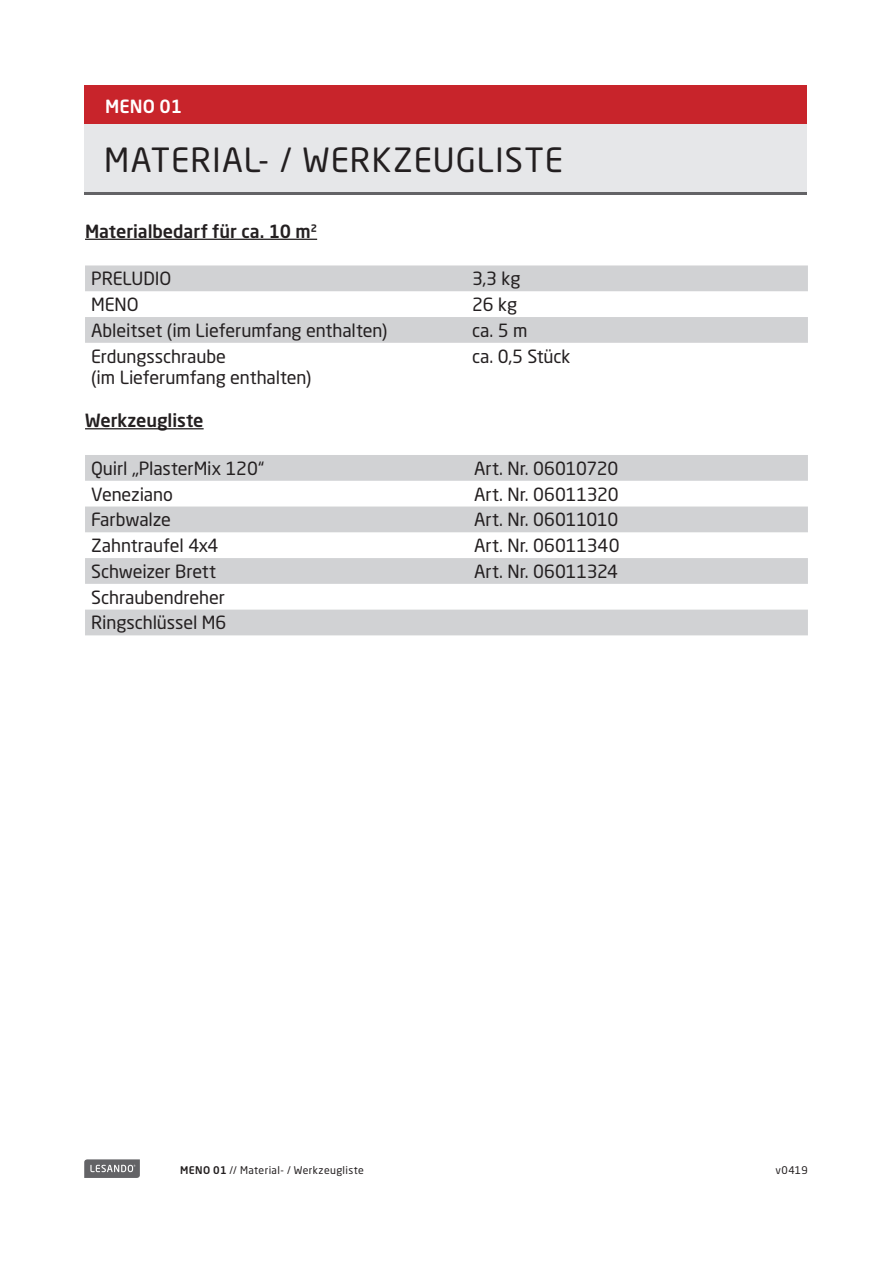
<style>
.page{position:relative;width:893px;height:1263px;background:#fff}
.page>*{position:absolute;margin:0;border:0;box-sizing:border-box;transform-origin:0 0}
.t1{font:33px "Neo Sans Pro";letter-spacing:.03em;color:#231f20}
.t2{font:18px/21.6px "Neo Sans Pro";letter-spacing:-.005em;color:#231f20}
.t3{font:500 18px "Neo Sans Pro";letter-spacing:-.005em;color:#231f20}
.t4{font:500 18px "Neo Sans Pro";color:#fff}
.t5{font:10.5px "Neo Sans Pro";letter-spacing:.035em;color:#231f20}
.s1{font-weight:500}
</style>
<div class="page">
<svg style="left:84px;top:1159px;width:56px;height:19px"></svg>
<div style="left:84px;top:85px;width:723px;height:109px;background:#e6e7e9"></div>
<div style="left:84px;top:85px;width:723px;height:39px;background:#c8242b"></div>
<hr style="left:84px;top:192px;width:723px;height:2px;background:#636366">
<hr style="left:85px;top:239px;width:232px;height:1px;background:#231f20">
<hr style="left:85px;top:428px;width:119px;height:1px;background:#231f20">
<svg style="left:85px;top:265px;width:723px;height:78px;fill:#d1d2d4"></svg>
<svg style="left:85px;top:455px;width:723px;height:180px;fill:#d1d2d4"></svg>
<p class="t4" style="left:105px;top:95px;width:78px">MENO 01</p>
<h1 class="t1" style="left:104px;top:140px;width:460px">MATERIAL- / WERKZEUGLISTE</h1>
<p class="t3" style="left:85px;top:220px;width:234px">Materialbedarf für ca. 10 m²</p>
<p class="t2" style="left:91px;top:268px;width:82px">PRELUDIO</p>
<p class="t2" style="left:472px;top:268px;width:50px">3,3 kg</p>
<p class="t2" style="left:91px;top:293px;width:49px">MENO</p>
<p class="t2" style="left:472px;top:293px;width:47px">26 kg</p>
<p class="t2" style="left:91px;top:319px;width:298px">Ableitset (im Lieferumfang enthalten)</p>
<p class="t2" style="left:472px;top:319px;width:57px">ca. 5 m</p>
<p class="t2" style="left:91px;top:345px;width:222px">Erdungsschraube<br>(im Lieferumfang enthalten)</p>
<p class="t2" style="left:472px;top:345px;width:100px">ca. 0,5 Stück</p>
<p class="t3" style="left:85px;top:409px;width:120px">Werkzeugliste</p>
<p class="t2" style="left:91px;top:457px;width:175px">Quirl „PlasterMix 120“</p>
<p class="t2" style="left:474px;top:457px;width:146px">Art. Nr. 06010720</p>
<p class="t2" style="left:91px;top:483px;width:83px">Veneziano</p>
<p class="t2" style="left:474px;top:483px;width:146px">Art. Nr. 06011320</p>
<p class="t2" style="left:91px;top:509px;width:81px">Farbwalze</p>
<p class="t2" style="left:474px;top:509px;width:146px">Art. Nr. 06011010</p>
<p class="t2" style="left:91px;top:534px;width:129px">Zahntraufel 4x4</p>
<p class="t2" style="left:474px;top:534px;width:147px">Art. Nr. 06011340</p>
<p class="t2" style="left:91px;top:560px;width:127px">Schweizer Brett</p>
<p class="t2" style="left:474px;top:560px;width:145px">Art. Nr. 06011324</p>
<p class="t2" style="left:91px;top:584px;width:137px;line-height:25.8px">Schraubendreher<br>Ringschlüssel M6</p>
<p class="t5" style="left:180px;top:1163px;width:185px"><span class="s1">MENO 01</span> // Material- / Werkzeugliste</p>
<p class="t5" style="left:776px;top:1163px;width:34px">v0419</p>
</div>
